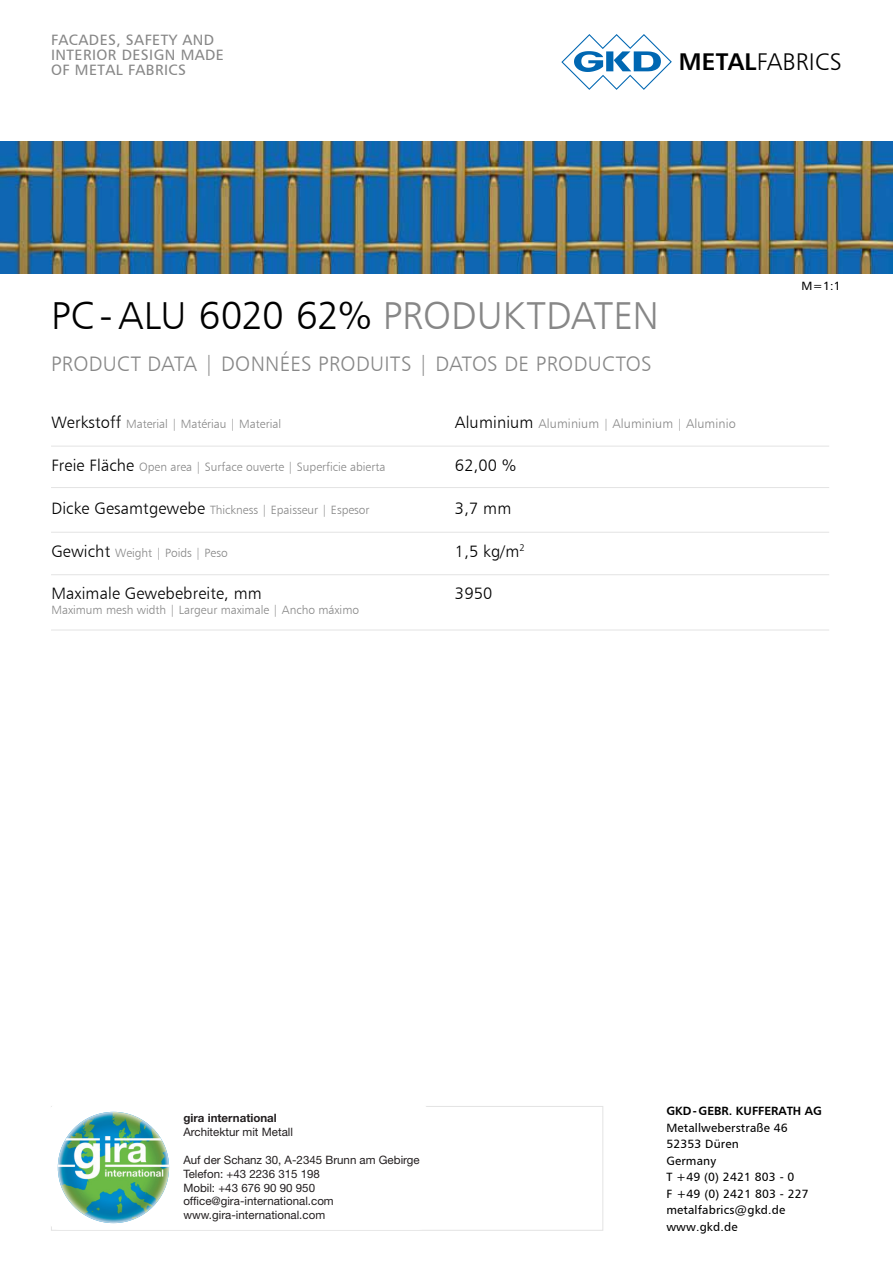
<style>
.page{position:relative;width:893px;height:1263px;background:#fff}
.page>*{position:absolute;margin:0;border:0;box-sizing:border-box;transform-origin:0 0}
.t1{font:39px "Humanist 777 BT Light B";color:#000}
.t2{font:24px "Humanist 777 BT Light B";letter-spacing:.01em;color:#000}
.t3{font:21px "Humanist 777 BT Light B";letter-spacing:.01em;color:#878787}
.t4{font:16.5px "Humanist 777 BT Light B";letter-spacing:.01em;color:#000}
.t5{font:15px/15px "Humanist 777 BT Roman B";letter-spacing:.03em;color:#878787}
.t6{font:12.75px "Humanist 777 BT Light B";letter-spacing:.01em;color:#878787}
.t7{font:12px "Humanist 777 BT Light B";color:#878787}
.t8{font:12px/16.5px "Humanist 777 BT Roman B";letter-spacing:.015em;color:#000}
.t9{font:12px "Humanist 777 BT Bold B";color:#000}
.t10{font:11.55px/13.8px "Helvetica Neue";color:#231f20}
.t11{font:700 11.55px "Helvetica Neue";color:#231f20}
.s1{font-family:"Humanist 777 BT Bold B"}
.s2{color:#878787}
.s3{font-size:16.5px;color:#000}
.s4{font-size:12px}
</style>
<div class="page">
<hr style="left:51px;top:630px;width:778px;height:1px;background:#e3e3e3">
<hr style="left:51px;top:574px;width:778px;height:1px;background:#e3e3e3">
<hr style="left:51px;top:532px;width:778px;height:1px;background:#e3e3e3">
<hr style="left:51px;top:487px;width:778px;height:1px;background:#e3e3e3">
<hr style="left:51px;top:446px;width:778px;height:1px;background:#e3e3e3">
<svg style="left:561px;top:34px;width:111px;height:56px"></svg>
<img style="left:0;top:141px;width:827px;height:132px">
<img style="left:827px;top:141px;width:66px;height:132px">
<img style="left:58px;top:1112px;width:111px;height:111px;border-radius:50%">
<p class="t5" style="left:51px;top:32px;width:174px">FACADES, SAFETY AND<br>INTERIOR DESIGN MADE<br>OF METAL FABRICS</p>
<h2 class="t2" style="left:679px;top:47px;width:164px"><span class="s1">METAL</span>FABRICS</h2>
<h1 class="t1" style="left:51px;top:292px;width:610px">PC-ALU 6020 62% <span class="s2">PRODUKTDATEN</span></h1>
<h3 class="t3" style="left:51px;top:351px;width:602px">PRODUCT DATA | DONNÉES PRODUITS | DATOS DE PRODUCTOS</h3>
<p class="t8" style="left:801px;top:277px;width:41px">M=1:1</p>
<p class="t7" style="left:51px;top:417px;width:231px"><span class="s3">Werkstoff</span> Material | Matériau | Material</p>
<p class="t6" style="left:455px;top:416px;width:282px"><span class="s3">Aluminium</span> Aluminium <span class="s4">|</span> Aluminium <span class="s4">|</span> Aluminio</p>
<p class="t7" style="left:51px;top:459px;width:335px"><span class="s3">Freie Fläche</span> Open area | Surface ouverte | Superficie abierta</p>
<h3 class="t4" style="left:455px;top:455px;width:63px">62,00 %</h3>
<p class="t7" style="left:51px;top:502px;width:320px"><span class="s3">Dicke Gesamtgewebe</span> Thickness | Epaisseur | Espesor</p>
<h3 class="t4" style="left:455px;top:498px;width:58px">3,7 mm</h3>
<p class="t7" style="left:51px;top:545px;width:178px"><span class="s3">Gewicht</span> Weight | Poids | Peso</p>
<h3 class="t4" style="left:455px;top:541px;width:71px">1,5 kg/m<sup>2</sup></h3>
<h3 class="t4" style="left:51px;top:583px;width:212px">Maximale Gewebebreite, mm</h3>
<h3 class="t4" style="left:455px;top:583px;width:39px">3950</h3>
<p class="t7" style="left:51px;top:602px;width:309px">Maximum mesh width | Largeur maximale | Ancho máximo</p>
<p class="t11" style="left:183px;top:1114px;width:95px">gira international</p>
<p class="t10" style="left:183px;top:1126px;width:111px">Architektur mit Metall</p>
<p class="t10" style="left:183px;top:1154px;width:238px">Auf der Schanz 30, A-2345 Brunn am Gebirge<br>Telefon: +43 2236 315 198<br>Mobil: +43 676 90 90 950 office@gira-international.com www.gira-international.com</p>
<p class="t9" style="left:666px;top:1103px;width:157px">GKD-GEBR. KUFFERATH AG</p>
<p class="t8" style="left:666px;top:1119px;width:144px">Metallweberstraße 46<br>52353 Düren<br>Germany<br>T +49 (0) 2421 803 - 0<br>F +49 (0) 2421 803 - 227 metalfabrics@gkd.de www.gkd.de</p>
</div>
